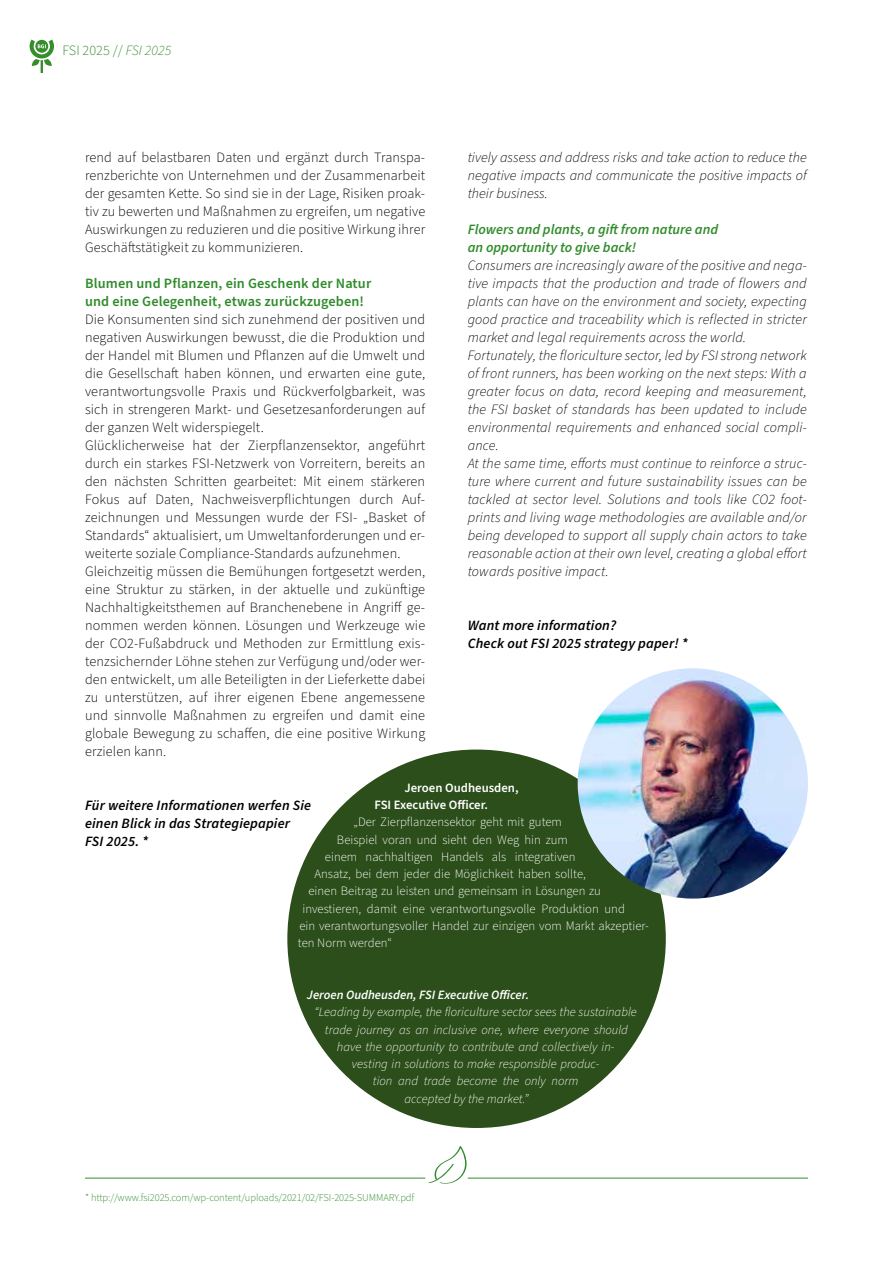
<style>
.page{position:relative;width:893px;height:1263px;background:#fff}
.page>*{position:absolute;margin:0;border:0;box-sizing:border-box;transform-origin:0 0}
.t1{font:300 14.25px/18px "Source Sans Pro";letter-spacing:.01em;color:#000;text-align:justify}
.t2{font:italic 300 14.25px/18px "Source Sans Pro";letter-spacing:.01em;color:#000;text-align:justify}
.t3{font:italic 600 14.25px/18px "Source Sans Pro";letter-spacing:.01em;color:#000}
.t4{font:600 14.25px/18px "Source Sans Pro";letter-spacing:.01em;color:#318c2c}
.t5{font:italic 600 14.25px/18px "Source Sans Pro";color:#318c2c}
.t6{font:300 14.25px "Source Sans Pro";color:#318c2c}
.t7{font:300 12.75px "Source Sans Pro";color:#fff}
.t8{font:italic 300 12.75px "Source Sans Pro";color:#fff}
.t9{font:600 12.75px/17.2px "Source Sans Pro";color:#fff}
.t10{font:italic 600 12.75px "Source Sans Pro";color:#fff}
.t11{font:300 10.5px "Source Sans Pro";letter-spacing:-.01em;color:#318c2c}
.s1{font-style:italic}
</style>
<div class="page">
<svg style="left:30px;top:39px;width:24px;height:34px"></svg>
<div style="left:287px;top:749px;width:379px;height:379px;background:#2b4e1a;border-radius:50%"></div>
<img style="left:578px;top:668px;width:230px;height:230px;border-radius:115px">
<svg style="left:428px;top:1146px;width:39px;height:38px"></svg>
<hr style="left:85px;top:1178px;width:340px;height:1px;background:#318c2c">
<hr style="left:468px;top:1178px;width:340px;height:1px;background:#318c2c">
<p class="t6" style="left:62px;top:40px;width:110px">FSI 2025 // <span class="s1">FSI 2025</span></p>
<p class="t1" style="left:85px;top:149px;width:342px">rend auf belastbaren Daten und ergänzt durch Transpa&shy;renzberichte von Unternehmen und der Zusammenarbeit der gesamten Kette. So sind sie in der Lage, Risiken proak&shy;tiv zu bewerten und Maßnahmen zu ergreifen, um negative Auswirkungen zu reduzieren und die positive Wirkung ihrer Geschäftstätigkeit zu kommunizieren.</p>
<p class="t4" style="left:85px;top:275px;width:288px">Blumen und Pflanzen, ein Geschenk der Natur und eine Gelegenheit, etwas zurückzugeben!</p>
<p class="t1" style="left:85px;top:311px;width:342px;text-align:left">Die Konsumenten sind sich zunehmend der positiven und negativen Auswirkungen bewusst, die die Produktion und der Handel mit Blumen und Pflanzen auf die Umwelt und die Gesellschaft haben können, und erwarten eine gute, verantwortungsvolle Praxis und Rückverfolgbarkeit, was sich in strengeren Markt- und Gesetzesanforderungen auf der ganzen Welt widerspiegelt.<br>Glücklicherweise hat der Zierpflanzensektor, angeführt durch ein starkes FSI-Netzwerk von Vorreitern, bereits an den nächsten Schritten gearbeitet: Mit einem stärkeren Fokus auf Daten, Nachweisverpflichtungen durch Auf&shy;zeichnungen und Messungen wurde der FSI- „Basket of Standards“ aktualisiert, um Umweltanforderungen und er&shy;weiterte soziale Compliance-Standards aufzunehmen.<br>Gleichzeitig müssen die Bemühungen fortgesetzt werden, eine Struktur zu stärken, in der aktuelle und zukünftige Nachhaltigkeitsthemen auf Branchenebene in Angriff ge&shy;nommen werden können. Lösungen und Werkzeuge wie der CO2-Fußabdruck und Methoden zur Ermittlung exis&shy;tenzsichernder Löhne stehen zur Verfügung und/oder wer&shy;den entwickelt, um alle Beteiligten in der Lieferkette dabei zu unterstützen, auf ihrer eigenen Ebene angemessene und sinnvolle Maßnahmen zu ergreifen und damit eine globale Bewegung zu schaffen, die eine positive Wirkung erzielen kann.</p>
<p class="t2" style="left:468px;top:149px;width:341px">tively assess and address risks and take action to reduce the negative impacts and communicate the positive impacts of their business.</p>
<p class="t5" style="left:468px;top:221px;width:252px">Flowers and plants, a gift from nature and an opportunity to give back!</p>
<p class="t2" style="left:468px;top:257px;width:341px;text-align:left">Consumers are increasingly aware of the positive and nega&shy;tive impacts that the production and trade of flowers and plants can have on the environment and society, expecting good practice and traceability which is reflected in stricter market and legal requirements across the world.<br>Fortunately, the floriculture sector, led by FSI strong network of front runners, has been working on the next steps: With a greater focus on data, record keeping and measurement, the FSI basket of standards has been updated to include environmental requirements and enhanced social compli&shy;ance.<br>At the same time, efforts must continue to reinforce a struc&shy;ture where current and future sustainability issues can be tackled at sector level. Solutions and tools like CO2 foot&shy;prints and living wage methodologies are available and/or being developed to support all supply chain actors to take reasonable action at their own level, creating a global effort towards positive impact.</p>
<p class="t3" style="left:468px;top:617px;width:222px">Want more information?<br>Check out FSI 2025 strategy paper! *</p>
<p class="t9" style="left:374px;top:779px;width:146px;text-indent:30px">Jeroen Oudheusden,<br>FSI Executive Officer.</p>
<p class="t7" style="left:353px;top:814px;width:210px">„Der Zierpflanzensektor geht mit gutem</p>
<p class="t7" style="left:337px;top:831px;width:232px">Beispiel voran und sieht den Weg hin zum</p>
<p class="t7" style="left:325px;top:848px;width:252px">einem nachhaltigen Handels als integrativen</p>
<p class="t7" style="left:314px;top:865px;width:273px">Ansatz, bei dem jeder die Möglichkeit haben sollte,</p>
<p class="t7" style="left:308px;top:883px;width:294px">einen Beitrag zu leisten und gemeinsam in Lösungen zu</p>
<p class="t7" style="left:302px;top:900px;width:324px">investieren, damit eine verantwortungsvolle Produktion und</p>
<p class="t7" style="left:299px;top:917px;width:351px">ein verantwortungsvoller Handel zur einzigen vom Markt akzeptier-</p>
<p class="t7" style="left:298px;top:934px;width:96px">ten Norm werden“</p>
<p class="t3" style="left:85px;top:797px;width:228px">Für weitere Informationen werfen Sie einen Blick in das Strategiepapier<br>FSI 2025. *</p>
<p class="t10" style="left:307px;top:986px;width:224px">Jeroen Oudheusden, FSI Executive Officer.</p>
<p class="t8" style="left:314px;top:1003px;width:324px">“Leading by example, the floriculture sector sees the sustainable</p>
<p class="t8" style="left:325px;top:1021px;width:305px">trade journey as an inclusive one, where everyone should</p>
<p class="t8" style="left:337px;top:1038px;width:279px">have the opportunity to contribute and collectively in-</p>
<p class="t8" style="left:352px;top:1055px;width:249px">vesting in solutions to make responsible produc-</p>
<p class="t8" style="left:373px;top:1072px;width:207px">tion and trade become the only norm</p>
<p class="t8" style="left:404px;top:1090px;width:126px">accepted by the market.”</p>
<p class="t11" style="left:85px;top:1190px;width:331px">* http://www.fsi2025.com/wp-content/uploads/2021/02/FSI-2025-SUMMARY.pdf</p>
</div>
